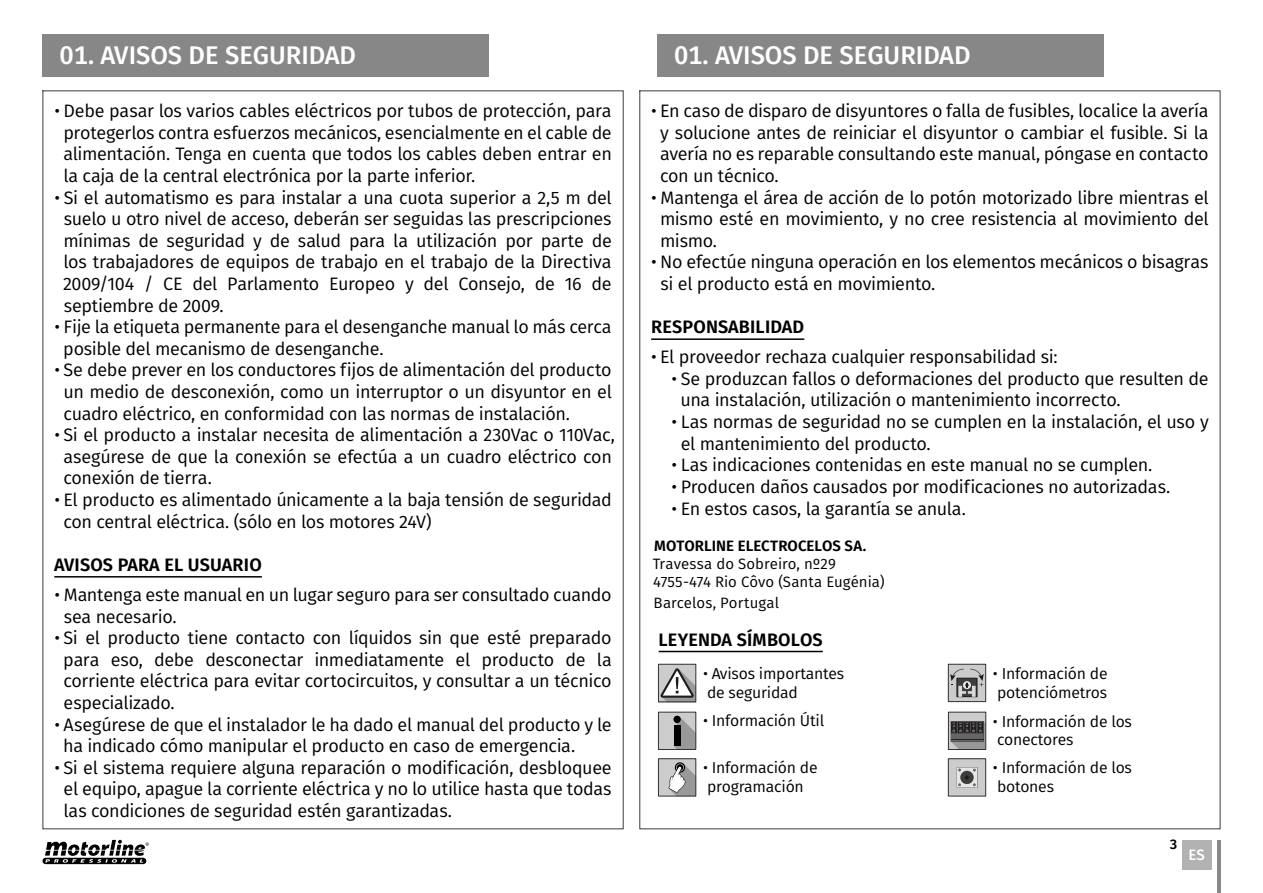
<style>
.page{position:relative;width:1263px;height:893px;background:#fff}
.page>*{position:absolute;margin:0;border:0;box-sizing:border-box;transform-origin:0 0}
.t1{font:500 25.5px "Fira Sans";color:#fff}
.t2{font:18px/21.6px "Fira Sans";letter-spacing:-.02em;color:#000}
.t3{font:600 18px "Fira Sans";letter-spacing:.01em;color:#000}
.t4{font:15.75px/18.9px "Fira Sans";letter-spacing:-.015em;color:#000}
.t5{font:15px/18px "Fira Sans";letter-spacing:.005em;color:#000}
.t6{font:600 15px "Fira Sans";color:#000}
.t7{font:500 15px "Fira Sans";color:#fff}
.t8{font:600 13.5px "Fira Sans";color:#000}
</style>
<div class="page">
<div style="left:657px;top:34px;width:446px;height:43px;background:#878787"></div>
<div style="left:43px;top:34px;width:446px;height:43px;background:#878787"></div>
<div style="left:1182px;top:840px;width:29px;height:29px;background:#b3b2b2"></div>
<hr style="left:1217px;top:840px;width:3px;height:53px;background:#878787">
<svg style="left:43px;top:840px;width:106px;height:24px"></svg>
<hr style="left:54px;top:576px;width:208px;height:2px;background:#000">
<hr style="left:659px;top:651px;width:164px;height:1px;background:#000">
<div style="left:948px;top:712px;width:38px;height:37px;background:#ccc"></div>
<div style="left:948px;top:712px;width:38px;height:38px;border:1px solid #333"></div>
<svg style="left:950px;top:721px;width:36px;height:28px"></svg>
<div style="left:658px;top:758px;width:38px;height:38px;background:#ccc"></div>
<div style="left:658px;top:758px;width:38px;height:38px;border:1px solid #333"></div>
<svg style="left:668px;top:762px;width:28px;height:34px"></svg>
<div style="left:658px;top:664px;width:38px;height:38px;background:#ccc"></div>
<svg style="left:660px;top:668px;width:34px;height:32px"></svg>
<div style="left:658px;top:664px;width:38px;height:38px;border:1px solid #333"></div>
<div style="left:658px;top:712px;width:38px;height:38px;background:#ccc"></div>
<svg style="left:674px;top:717px;width:20px;height:31px"></svg>
<div style="left:674px;top:726px;width:6px;height:20px;background:#000"></div>
<div style="left:673px;top:716px;width:8px;height:7px;background:#000;border-radius:50%"></div>
<div style="left:658px;top:712px;width:38px;height:38px;border:1px solid #333"></div>
<div style="left:948px;top:759px;width:38px;height:37px;background:#ccc"></div>
<svg style="left:957px;top:767px;width:20px;height:21px"></svg>
<div style="left:948px;top:758px;width:38px;height:38px;border:1px solid #333"></div>
<div style="left:948px;top:664px;width:38px;height:38px;background:#ccc"></div>
<div style="left:948px;top:664px;width:38px;height:38px;border:1px solid #333"></div>
<svg style="left:950px;top:669px;width:34px;height:28px"></svg>
<hr style="left:651px;top:338px;width:153px;height:2px;background:#000">
<h1 class="t1" style="left:60px;top:35px;width:298px">01. AVISOS DE SEGURIDAD</h1>
<h1 class="t1" style="left:674px;top:35px;width:298px">01. AVISOS DE SEGURIDAD</h1>
<p class="t2" style="left:63px;top:100px;width:550px;text-align:justify;text-indent:-9px">• Debe pasar los varios cables eléctricos por tubos de protección, para protegerlos contra esfuerzos mecánicos, esencialmente en el cable de alimentación. Tenga en cuenta que todos los cables deben entrar en la caja de la central electrónica por la parte inferior.</p>
<p class="t2" style="left:63px;top:186px;width:550px;text-align:justify;text-indent:-9px">• Si el automatismo es para instalar a una cuota superior a 2,5 m del suelo u otro nivel de acceso, deberán ser seguidas las prescripciones mínimas de seguridad y de salud para la utilización por parte de los trabajadores de equipos de trabajo en el trabajo de la Directiva 2009/104 / CE del Parlamento Europeo y del Consejo, de 16 de septiembre de 2009.</p>
<p class="t2" style="left:63px;top:316px;width:550px;text-indent:-9px">• Fije la etiqueta permanente para el desenganche manual lo más cerca posible del mecanismo de desenganche.</p>
<p class="t2" style="left:63px;top:359px;width:550px;text-align:justify;text-indent:-9px">• Se debe prever en los conductores fijos de alimentación del producto un medio de desconexión, como un interruptor o un disyuntor en el cuadro eléctrico, en conformidad con las normas de instalación.</p>
<p class="t2" style="left:63px;top:424px;width:553px;text-indent:-9px">• Si el producto a instalar necesita de alimentación a 230Vac o 110Vac, asegúrese de que la conexión se efectúa a un cuadro eléctrico con conexión de tierra.</p>
<p class="t2" style="left:63px;top:488px;width:550px;text-indent:-9px">• El producto es alimentado únicamente a la baja tensión de seguridad con central eléctrica. (sólo en los motores 24V)</p>
<p class="t3" style="left:54px;top:550px;width:209px">AVISOS PARA EL USUARIO</p>
<p class="t2" style="left:64px;top:583px;width:549px;text-indent:-9px">• Mantenga este manual en un lugar seguro para ser consultado cuando sea necesario.</p>
<p class="t2" style="left:63px;top:627px;width:550px;text-align:justify;text-indent:-9px">• Si el producto tiene contacto con líquidos sin que esté preparado para eso, debe desconectar inmediatamente el producto de la corriente eléctrica para evitar cortocircuitos, y consultar a un técnico especializado.</p>
<p class="t2" style="left:63px;top:713px;width:550px;text-indent:-9px">• Asegúrese de que el instalador le ha dado el manual del producto y le ha indicado cómo manipular el producto en caso de emergencia.</p>
<p class="t2" style="left:63px;top:756px;width:550px;text-align:justify;text-indent:-9px">• Si el sistema requiere alguna reparación o modificación, desbloquee el equipo, apague la corriente eléctrica y no lo utilice hasta que todas las condiciones de seguridad estén garantizadas.</p>
<p class="t2" style="left:660px;top:100px;width:550px;text-align:justify;text-indent:-9px">• En caso de disparo de disyuntores o falla de fusibles, localice la avería y solucione antes de reiniciar el disyuntor o cambiar el fusible. Si la avería no es reparable consultando este manual, póngase en contacto con un técnico.</p>
<p class="t2" style="left:660px;top:186px;width:550px;text-align:justify;text-indent:-9px">• Mantenga el área de acción de lo potón motorizado libre mientras el mismo esté en movimiento, y no cree resistencia al movimiento del mismo.</p>
<p class="t2" style="left:660px;top:251px;width:550px;text-indent:-9px">• No efectúe ninguna operación en los elementos mecánicos o bisagras si el producto está en movimiento.</p>
<p class="t3" style="left:651px;top:312px;width:155px">RESPONSABILIDAD</p>
<p class="t2" style="left:651px;top:346px;width:408px">• El proveedor rechaza cualquier responsabilidad si:</p>
<p class="t2" style="left:680px;top:367px;width:530px;text-indent:-9px">• Se produzcan fallos o deformaciones del producto que resulten de una instalación, utilización o mantenimiento incorrecto.</p>
<p class="t2" style="left:681px;top:411px;width:529px;text-indent:-9px">• Las normas de seguridad no se cumplen en la instalación, el uso y el mantenimiento del producto.</p>
<p class="t2" style="left:671px;top:454px;width:482px">• Las indicaciones contenidas en este manual no se cumplen.</p>
<p class="t2" style="left:671px;top:475px;width:500px">• Producen daños causados por modificaciones no autorizadas.</p>
<p class="t2" style="left:671px;top:497px;width:296px">• En estos casos, la garantía se anula.</p>
<p class="t6" style="left:654px;top:533px;width:214px">MOTORLINE ELECTROCELOS SA.</p>
<p class="t5" style="left:653px;top:554px;width:233px">Travessa do Sobreiro, nº29<br>4755-474 Rio Côvo (Santa Eugénia)</p>
<p class="t5" style="left:654px;top:593px;width:127px">Barcelos, Portugal</p>
<p class="t3" style="left:659px;top:624px;width:166px">LEYENDA SÍMBOLOS</p>
<p class="t4" style="left:703px;top:663px;width:143px">• Avisos importantes de seguridad</p>
<p class="t4" style="left:703px;top:711px;width:123px">• Información Útil</p>
<p class="t4" style="left:703px;top:758px;width:116px">• Información de programación</p>
<p class="t4" style="left:993px;top:663px;width:116px">• Información de potenciómetros</p>
<p class="t4" style="left:993px;top:711px;width:140px">• Información de los conectores</p>
<p class="t4" style="left:993px;top:758px;width:140px">• Información de los botones</p>
<p class="t8" style="left:1170px;top:833px;width:9px">3</p>
<p class="t7" style="left:1188px;top:842px;width:18px">ES</p>
</div>
